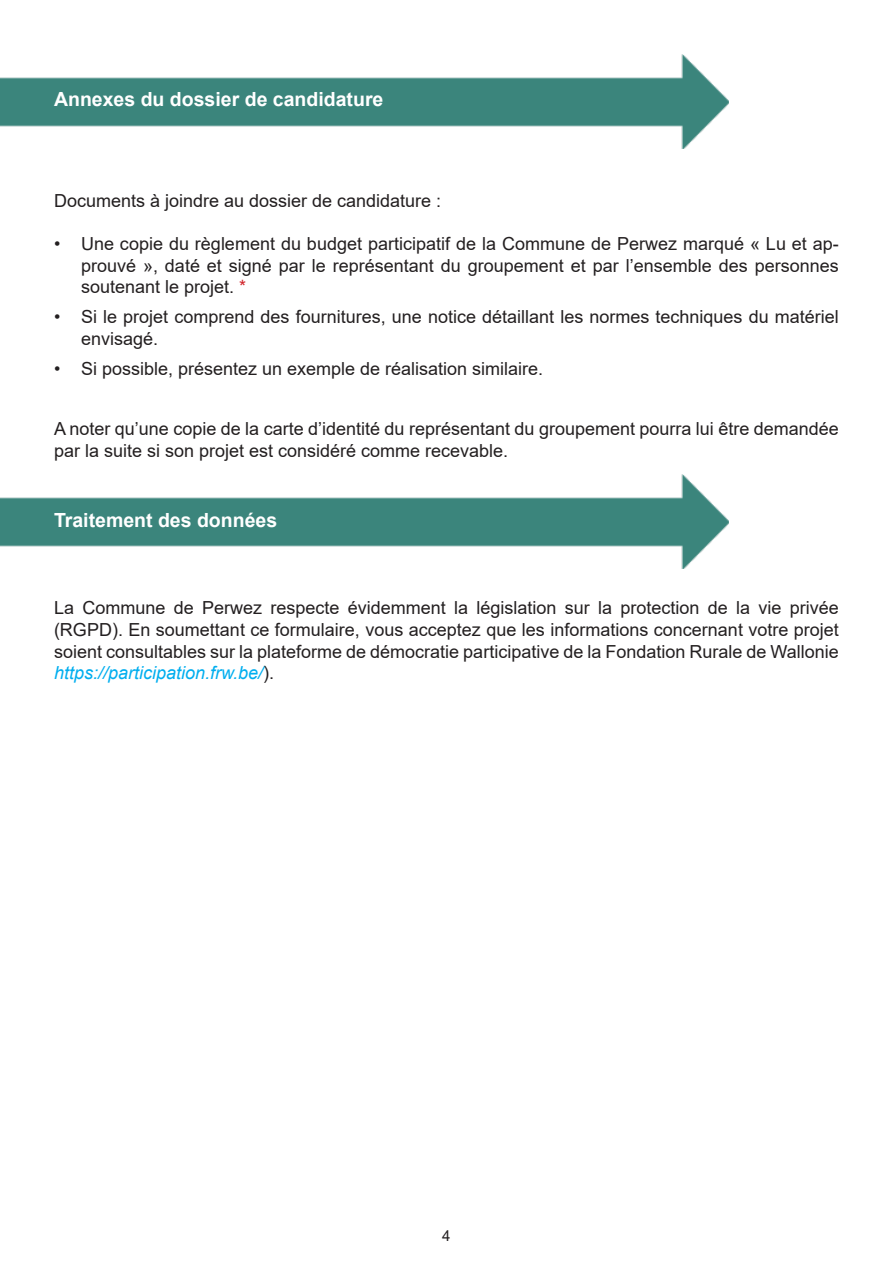
<style>
.page{position:relative;width:893px;height:1263px;background:#fff}
.page>*{position:absolute;margin:0;border:0;box-sizing:border-box;transform-origin:0 0}
.t1{font:700 19.5px "Arial";color:#fff}
.t2{font:18px/21.6px "Arial";color:#231f20;text-align:justify}
.t3{font:15px "Arial";color:#231f20}
.s1{color:#d1232a}
.s2{font-style:italic;color:#00aeef}
</style>
<div class="page">
<img style="left:0;top:474px;width:728px;height:94px">
<img style="left:0;top:54px;width:728px;height:94px">
<p class="t1" style="left:54px;top:85px;width:331px">Annexes du dossier de candidature</p>
<p class="t2" style="left:54px;top:190px;width:389px">Documents à joindre au dossier de candidature :</p>
<p class="t2" style="left:81px;top:233px;width:759px;text-indent:-27px">• Une copie du règlement du budget participatif de la Commune de Perwez marqué « Lu et ap&shy;prouvé », daté et signé par le représentant du groupement et par l’ensemble des personnes soutenant le projet. <span class="s1">*</span></p>
<p class="t2" style="left:81px;top:306px;width:759px;text-indent:-27px">• Si le projet comprend des fournitures, une notice détaillant les normes techniques du matériel envisagé.</p>
<p class="t2" style="left:54px;top:358px;width:491px">• Si possible, présentez un exemple de réalisation similaire.</p>
<p class="t2" style="left:54px;top:418px;width:786px">A noter qu’une copie de la carte d’identité du représentant du groupement pourra lui être demandée par la suite si son projet est considéré comme recevable.</p>
<p class="t1" style="left:54px;top:506px;width:225px">Traitement des données</p>
<p class="t2" style="left:54px;top:597px;width:786px">La Commune de Perwez respecte évidemment la législation sur la protection de la vie privée (RGPD). En soumettant ce formulaire, vous acceptez que les informations concernant votre projet soient consultables sur la plateforme de démocratie participative de la Fondation Rurale de Wallonie <span class="s2">https://participation.frw.be/</span>).</p>
<p class="t3" style="left:442px;top:1225px;width:10px">4</p>
</div>
